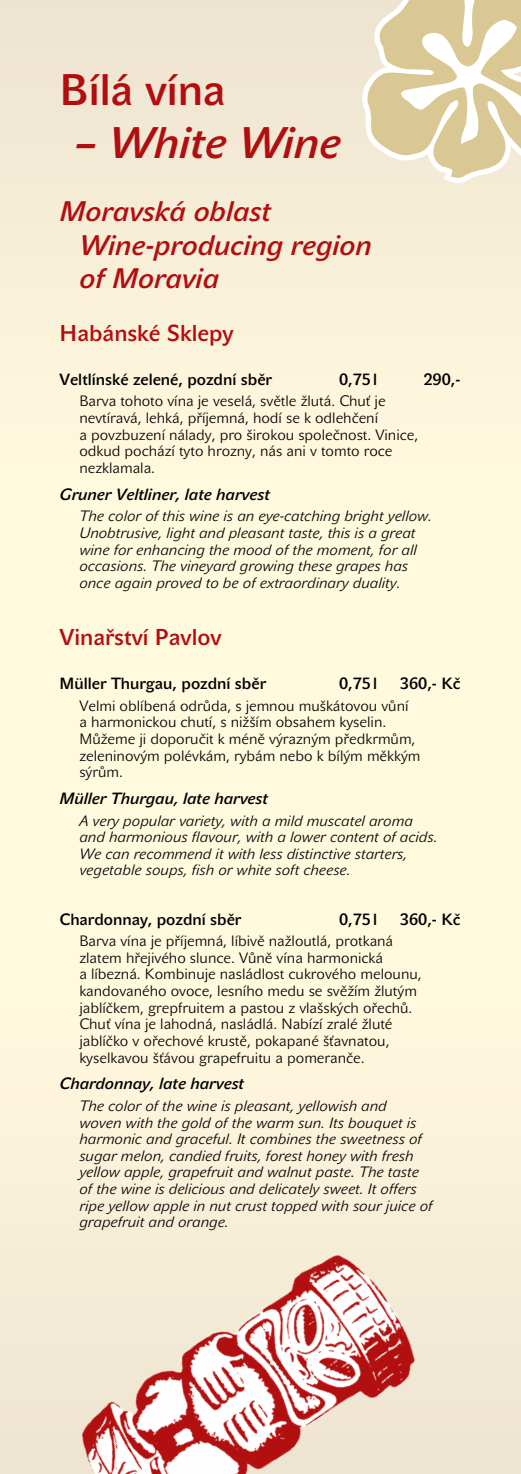
<style>
.page{position:relative;width:521px;height:1474px;background:#fff}
.page>*{position:absolute;margin:0;border:0;box-sizing:border-box;transform-origin:0 0}
.t1{font:italic 43.75px "John Sans Medium Pro";color:#b20e10}
.t2{font:43.75px "John Sans Medium Pro";color:#b20e10}
.t3{font:italic 28px/33.6px "John Sans Medium Pro";color:#b20e10}
.t4{font:22.75px "John Sans Medium Pro";color:#b20e10}
.t5{font:16.1px "John Sans Medium Pro";color:#000}
.t6{font:italic 16.1px "John Sans Medium Pro";color:#000}
.t7{font:italic 14.88px/16.6px "John Sans Lite Pro";color:#000}
.t8{font:14.88px/16.6px "John Sans Lite Pro";color:#000}
</style>
<div class="page">
<div style="left:0;top:0;width:521px;height:1473px;background:linear-gradient(to bottom,#faf2da,#faf2da)"></div>
<svg style="left:361px;top:0;width:160px;height:186px"></svg>
<img style="left:20px;top:1181px;width:458px;height:292px">
<h1 class="t2" style="left:60px;top:65px;width:167px">Bílá vína</h1>
<h1 class="t1" style="left:74px;top:118px;width:268px">– White Wine</h1>
<h2 class="t3" style="left:79px;top:195px;width:294px;text-indent:-20px">Moravská oblast<br>Wine-producing region of Moravia</h2>
<h3 class="t4" style="left:60px;top:319px;width:175px">Habánské Sklepy</h3>
<p class="t5" style="left:60px;top:370px;width:214px">Veltlínské zelené, pozdní sběr</p>
<p class="t5" style="left:339px;top:370px;width:39px">0,75l</p>
<p class="t5" style="left:423px;top:370px;width:38px">290,-</p>
<p class="t8" style="left:79px;top:393px;width:340px">Barva tohoto vína je veselá, světle žlutá. Chuť je nevtíravá, lehká, příjemná, hodí se k odlehčení<br>a povzbuzení nálady, pro širokou společnost. Vinice, odkud pochází tyto hrozny, nás ani v tomto roce nezklamala.</p>
<p class="t6" style="left:60px;top:485px;width:212px">Gruner Veltliner, late harvest</p>
<p class="t7" style="left:79px;top:508px;width:354px">The color of this wine is an eye-catching bright yellow.<br>Unobtrusive, light and pleasant taste, this is a great wine for enhancing the mood of the moment, for all occasions. The vineyard growing these grapes has once again proved to be of extraordinary duality.</p>
<h3 class="t4" style="left:60px;top:623px;width:163px">Vinařství Pavlov</h3>
<p class="t5" style="left:60px;top:674px;width:208px">Müller Thurgau, pozdní sběr</p>
<p class="t5" style="left:339px;top:674px;width:39px">0,75l</p>
<p class="t5" style="left:400px;top:674px;width:62px">360,- Kč</p>
<p class="t8" style="left:79px;top:697px;width:343px">Velmi oblíbená odrůda, s jemnou muškátovou vůní<br>a harmonickou chutí, s nižším obsahem kyselin.<br>Můžeme ji doporučit k méně výrazným předkrmům, zeleninovým polévkám, rybám nebo k bílým měkkým sýrům.</p>
<p class="t6" style="left:60px;top:789px;width:210px">Müller Thurgau, late harvest</p>
<p class="t7" style="left:79px;top:812px;width:360px">A very popular variety, with a mild muscatel aroma and harmonious flavour, with a lower content of acids.<br>We can recommend it with less distinctive starters, vegetable soups, fish or white soft cheese.</p>
<p class="t5" style="left:60px;top:909px;width:183px">Chardonnay, pozdní sběr</p>
<p class="t5" style="left:339px;top:909px;width:39px">0,75l</p>
<p class="t5" style="left:400px;top:909px;width:62px">360,- Kč</p>
<p class="t8" style="left:79px;top:932px;width:344px">Barva vína je příjemná, líbivě nažloutlá, protkaná zlatem hřejivého slunce. Vůně vína harmonická<br>a líbezná. Kombinuje nasládlost cukrového melounu, kandovaného ovoce, lesního medu se svěžím žlutým jablíčkem, grepfruitem a pastou z vlašských ořechů.<br>Chuť vína je lahodná, nasládlá. Nabízí zralé žluté jablíčko v ořechové krustě, pokapané šťavnatou, kyselkavou šťávou grapefruitu a pomeranče.</p>
<p class="t6" style="left:60px;top:1074px;width:186px">Chardonnay, late harvest</p>
<p class="t7" style="left:79px;top:1097px;width:355px">The color of the wine is pleasant, yellowish and woven with the gold of the warm sun. Its bouquet is harmonic and graceful. It combines the sweetness of sugar melon, candied fruits, forest honey with fresh yellow apple, grapefruit and walnut paste. The taste of the wine is delicious and delicately sweet. It offers ripe yellow apple in nut crust topped with sour juice of grapefruit and orange.</p>
</div>
